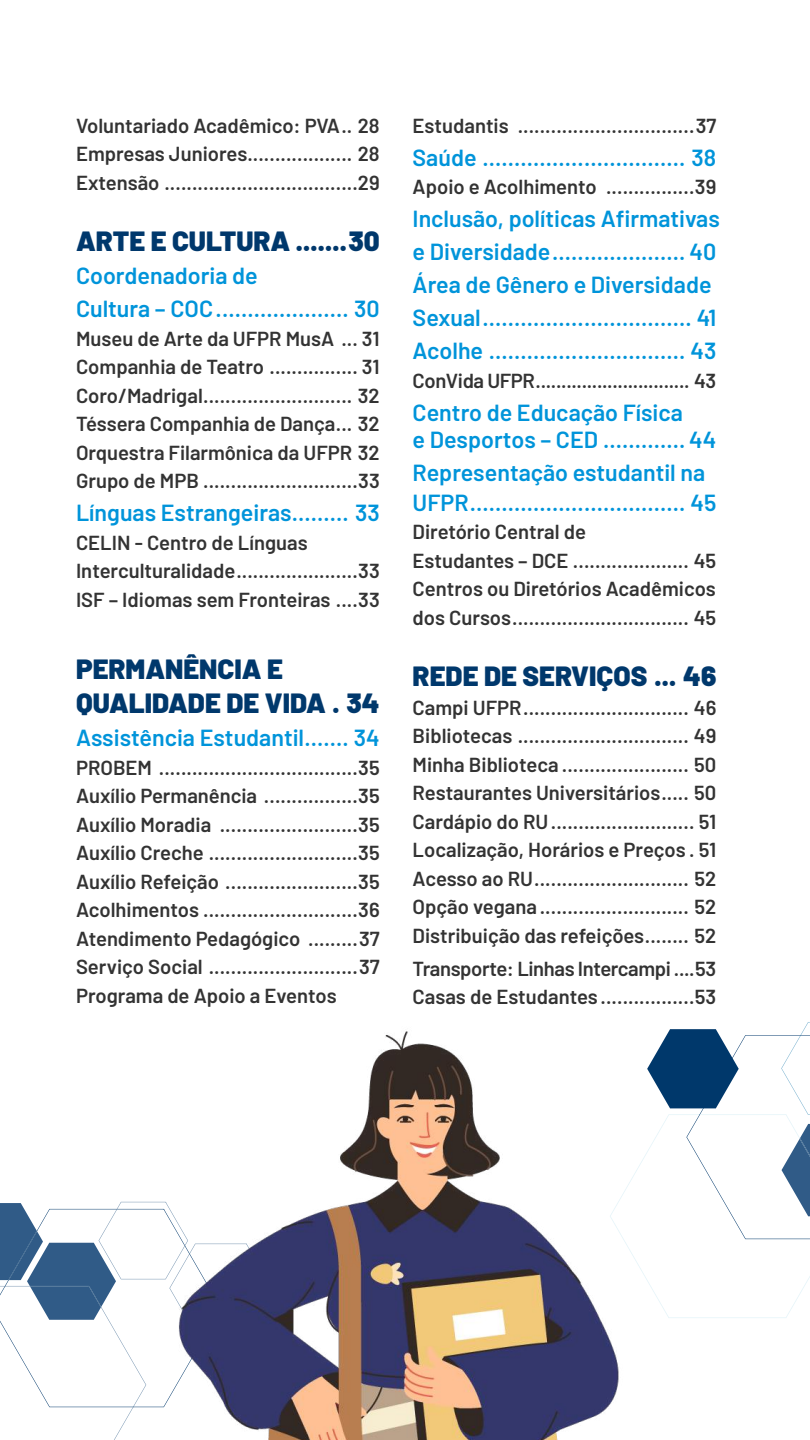
<style>
.page{position:relative;width:810px;height:1440px;background:#fff}
.page>*{position:absolute;margin:0;border:0;box-sizing:border-box;transform-origin:0 0}
.t1{font:900 27.75px/34.5px "Barlow";color:#00386c}
.t2{font:600 23.25px/33px "Barlow";color:#0094da}
.t3{font:600 20.25px/28.5px "Barlow";color:#333;text-align:justify}
.t4{font:600 20.25px/28.5px "Barlow";letter-spacing:-.02em;color:#333}
</style>
<div class="page">
<svg style="left:0;top:1202px;width:146px;height:238px"></svg>
<img style="left:146px;top:1031px;width:473px;height:409px">
<svg style="left:610px;top:1022px;width:200px;height:296px"></svg>
<p class="t3" style="left:76px;top:110px;width:305px">Voluntariado Acadêmico: PVA.. 28<br>Empresas Juniores................... 28<br>Extensão ...................................29</p>
<h1 class="t1" style="left:76px;top:222px;width:305px">ARTE E CULTURA .......30</h1>
<p class="t2" style="left:76px;top:258px;width:305px">Coordenadoria de<br>Cultura – COC..................... 30</p>
<p class="t3" style="left:76px;top:323px;width:305px">Museu de Arte da UFPR MusA ... 31<br>Companhia de Teatro ................ 31<br>Coro/Madrigal........................... 32<br>Téssera Companhia de Dança... 32<br>Orquestra Filarmônica da UFPR 32<br>Grupo de MPB ............................33</p>
<p class="t2" style="left:76px;top:495px;width:305px">Línguas Estrangeiras......... 33</p>
<p class="t3" style="left:76px;top:527px;width:305px;text-align:left">CELIN - Centro de Línguas<br>Interculturalidade......................33<br>ISF – Idiomas sem Fronteiras ....33</p>
<h1 class="t1" style="left:76px;top:650px;width:305px">PERMANÊNCIA E<br>QUALIDADE DE VIDA . 34</h1>
<p class="t2" style="left:76px;top:720px;width:305px">Assistência Estudantil....... 34</p>
<p class="t3" style="left:76px;top:752px;width:305px">PROBEM ....................................35<br>Auxílio Permanência .................35<br>Auxílio Moradia .........................35<br>Auxílio Creche ...........................35<br>Auxílio Refeição ........................35<br>Acolhimentos ............................36<br>Atendimento Pedagógico .........37<br>Serviço Social ...........................37<br>Programa de Apoio a Eventos</p>
<p class="t3" style="left:413px;top:110px;width:305px">Estudantis ................................37</p>
<p class="t2" style="left:413px;top:139px;width:305px">Saúde ................................ 38</p>
<p class="t3" style="left:413px;top:171px;width:305px">Apoio e Acolhimento ................39</p>
<p class="t2" style="left:413px;top:201px;width:309px">Inclusão, políticas Afirmativas e Diversidade..................... 40<br>Área de Gênero e Diversidade Sexual................................. 41<br>Acolhe ............................... 43</p>
<p class="t4" style="left:413px;top:365px;width:305px">ConVida UFPR.............................. 43</p>
<p class="t2" style="left:413px;top:397px;width:305px;line-height:27px">Centro de Educação Física<br>e Desportos – CED ............. 44</p>
<p class="t2" style="left:413px;top:456px;width:305px;line-height:30px">Representação estudantil na<br>UFPR.................................. 45</p>
<p class="t3" style="left:413px;top:516px;width:305px;text-align:left">Diretório Central de<br>Estudantes – DCE ..................... 45<br>Centros ou Diretórios Acadêmicos dos Cursos................................ 45</p>
<h1 class="t1" style="left:413px;top:657px;width:305px">REDE DE SERVIÇOS ... 46</h1>
<p class="t3" style="left:413px;top:692px;width:305px">Campi UFPR.............................. 46<br>Bibliotecas ............................... 49<br>Minha Biblioteca ....................... 50<br>Restaurantes Universitários..... 50<br>Cardápio do RU.......................... 51<br>Localização, Horários e Preços . 51<br>Acesso ao RU............................ 52<br>Opção vegana ........................... 52<br>Distribuição das refeições........ 52</p>
<p class="t4" style="left:413px;top:953px;width:305px">Transporte: Linhas Intercampi ....53<br>Casas de Estudantes .................53</p>
</div>
